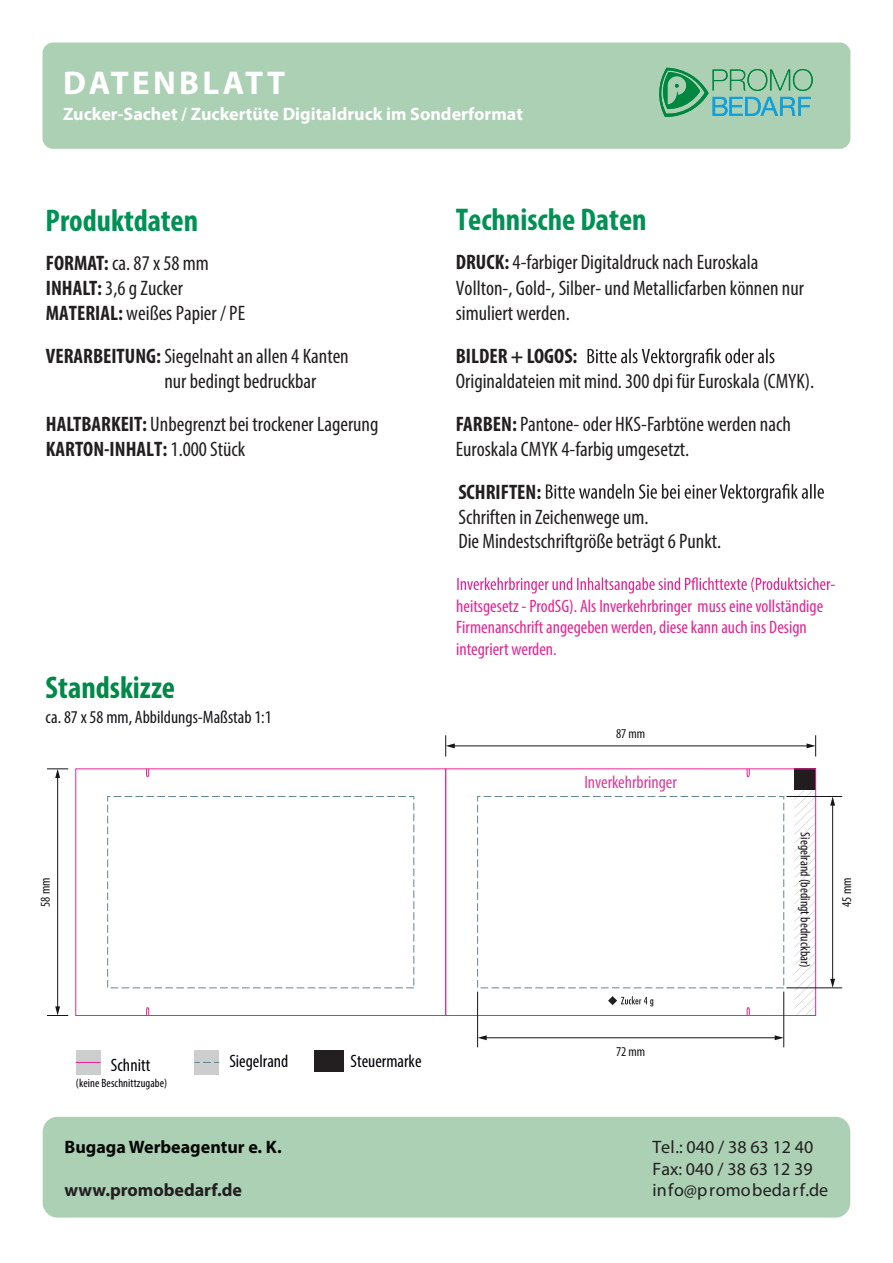
<style>
.page{position:relative;width:893px;height:1263px;background:#fff}
.page>*{position:absolute;margin:0;border:0;box-sizing:border-box;transform-origin:0 0}
.t1{font:700 33px "Myriad Pro";letter-spacing:.1em;color:#fff}
.t2{font:700 condensed 31.5px "Myriad Pro";color:#009154}
.t3{font:700 condensed 31.5px "Myriad Pro";color:#008948}
.t4{font:condensed 21px/25.2px "Myriad Pro";color:#231f20}
.t5{font:700 condensed 21px "Myriad Pro";color:#231f20}
.t6{font:condensed 18px/21.6px "Myriad Pro";color:#e72492}
.t7{font:700 18px "Myriad Pro";color:#fff}
.t8{font:18px/21.6px "Myriad Pro";color:#211f20}
.t9{font:condensed 18px "Myriad Pro";color:#161419}
.t10{font:condensed 18px "Myriad Pro";color:#000007}
.t11{font:700 18px "Myriad Pro";color:#050705}
.t12{font:18px "Myriad Pro";letter-spacing:.035em;color:#211f20}
.t13{font:700 18px "Myriad Pro";color:#211f20}
.t14{font:condensed 18px "Myriad Pro";color:#dd3d96}
.t15{font:condensed 13.5px "Myriad Pro";color:#161419}
.t16{font:condensed 12px "Myriad Pro";letter-spacing:.01em;color:#000007}
.s1{font-weight:700}
</style>
<div class="page">
<div style="left:43px;top:43px;width:807px;height:106px;background:#acd0b4;border-radius:11px"></div>
<svg style="left:659px;top:68px;width:154px;height:49px"></svg>
<svg style="left:587px;top:348px;width:187px;height:19px"></svg>
<svg style="left:546px;top:484px;width:278px;height:19px"></svg>
<div style="left:43px;top:1117px;width:807px;height:100px;background:#acd0b4;border-radius:15px"></div>
<svg style="left:457px;top:577px;width:373px;height:16px"></svg>
<svg style="left:608px;top:996px;width:45px;height:10px"></svg>
<svg style="left:794px;top:790px;width:20px;height:224px"></svg>
<div style="left:794px;top:769px;width:22px;height:21px;background:#211d1e"></div>
<div style="left:445px;top:768px;width:371px;height:248px;border:1px solid #e92693"></div>
<div style="left:477px;top:796px;width:307px;height:192px;border:1px dashed #648695"></div>
<div style="left:75px;top:768px;width:371px;height:248px;border:1px solid #e92693"></div>
<div style="left:107px;top:796px;width:307px;height:192px;border:1px dashed #648695"></div>
<svg style="left:146px;top:768px;width:3px;height:9px"></svg>
<svg style="left:746px;top:768px;width:4px;height:9px"></svg>
<svg style="left:746px;top:1007px;width:4px;height:9px"></svg>
<svg style="left:146px;top:1007px;width:3px;height:9px"></svg>
<hr style="left:453px;top:745px;width:355px;height:1px;background:#161419">
<svg style="left:445px;top:735px;width:10px;height:21px"></svg>
<svg style="left:807px;top:735px;width:9px;height:21px"></svg>
<hr style="left:786px;top:796px;width:56px;height:1px;background:#161419">
<hr style="left:832px;top:804px;width:1px;height:176px;background:#161419">
<svg style="left:830px;top:979px;width:5px;height:8px"></svg>
<svg style="left:830px;top:797px;width:5px;height:8px"></svg>
<hr style="left:786px;top:987px;width:56px;height:1px;background:#161419">
<hr style="left:57px;top:776px;width:1px;height:232px;background:#161419">
<svg style="left:47px;top:1006px;width:21px;height:10px"></svg>
<svg style="left:47px;top:768px;width:21px;height:10px"></svg>
<hr style="left:783px;top:992px;width:1px;height:55px;background:#161419">
<hr style="left:486px;top:1037px;width:290px;height:1px;background:#161419">
<svg style="left:478px;top:1035px;width:9px;height:5px"></svg>
<svg style="left:775px;top:1035px;width:9px;height:5px"></svg>
<hr style="left:477px;top:992px;width:1px;height:55px;background:#161419">
<div style="left:76px;top:1050px;width:24px;height:25px;background:#cccdcd"></div>
<svg style="left:76px;top:1062px;width:24px;height:1px"></svg>
<div style="left:314px;top:1050px;width:30px;height:21px;background:#231f20"></div>
<div style="left:194px;top:1050px;width:25px;height:25px;background:#cccdcd"></div>
<svg style="left:194px;top:1062px;width:25px;height:1px"></svg>
<h1 class="t1" style="left:63px;top:61px;width:224px">DATENBLATT</h1>
<p class="t7" style="left:63px;top:103px;width:461px">Zucker-Sachet / Zuckertüte Digitaldruck im Sonderformat</p>
<h2 class="t2" style="left:46px;top:201px;width:154px">Produktdaten</h2>
<p class="t4" style="left:46px;top:250px;width:201px"><span class="s1">FORMAT:</span> ca. 87 x 58 mm<br><span class="s1">INHALT:</span> 3,6 g Zucker<br><span class="s1">MATERIAL:</span> weißes Papier / PE</p>
<p class="t4" style="left:164px;top:343px;width:186px;text-indent:-118px"><span class="s1">VERARBEITUNG:</span> Siegelnaht an allen 4 Kanten nur bedingt bedruckbar</p>
<p class="t4" style="left:46px;top:411px;width:334px"><span class="s1">HALTBARKEIT:</span> Unbegrenzt bei trockener Lagerung<br><span class="s1">KARTON-INHALT:</span> 1.000 Stück</p>
<h2 class="t3" style="left:46px;top:668px;width:131px">Standskizze</h2>
<p class="t9" style="left:46px;top:706px;width:228px">ca. 87 x 58 mm, Abbildungs-Maßstab 1:1</p>
<h2 class="t2" style="left:456px;top:200px;width:192px">Technische Daten</h2>
<p class="t4" style="left:456px;top:249px;width:304px"><span class="s1">DRUCK:</span> 4-farbiger Digitaldruck nach Euroskala</p>
<p class="t4" style="left:456px;top:275px;width:350px">Vollton-, Gold-, Silber- und Metallicfarben können nur simuliert werden.</p>
<p class="t5" style="left:456px;top:343px;width:123px">BILDER + LOGOS:</p>
<p class="t4" style="left:456px;top:368px;width:360px">Originaldateien mit mind. 300 dpi für Euroskala (CMYK).</p>
<p class="t4" style="left:456px;top:411px;width:337px"><span class="s1">FARBEN:</span> Pantone- oder HKS-Farbtöne werden nach</p>
<p class="t4" style="left:456px;top:436px;width:235px">Euroskala CMYK 4-farbig umgesetzt.</p>
<p class="t5" style="left:458px;top:478px;width:84px">SCHRIFTEN:</p>
<p class="t4" style="left:458px;top:504px;width:264px;line-height:24.3px">Schriften in Zeichenwege um.<br>Die Mindestschriftgröße beträgt 6 Punkt.</p>
<p class="t6" style="left:456px;top:595px;width:369px">heitsgesetz - ProdSG). Als Inverkehrbringer muss eine vollständige<br>Firmenanschrift angegeben werden, diese kann auch ins Design integriert werden.</p>
<p class="t6" style="left:830px;top:573px;width:7px">-</p>
<p class="t15" style="left:616px;top:725px;width:31px">87 mm</p>
<p class="t14" style="left:584px;top:771px;width:94px">Inverkehrbringer</p>
<p class="t15" style="left:813px;top:832px;width:137px;rotate:90deg">Siegelrand (bedingt bedruckbar)</p>
<p class="t15" style="left:37px;top:907px;width:31px;rotate:-90deg">58 mm</p>
<p class="t15" style="left:839px;top:907px;width:31px;rotate:-90deg">45 mm</p>
<p class="t10" style="left:111px;top:1054px;width:41px">Schnitt</p>
<p class="t16" style="left:76px;top:1075px;width:93px">(keine Beschnittzugabe)</p>
<p class="t10" style="left:229px;top:1050px;width:60px">Siegelrand</p>
<p class="t10" style="left:351px;top:1050px;width:72px">Steuermarke</p>
<p class="t15" style="left:616px;top:1044px;width:31px">72 mm</p>
<p class="t11" style="left:65px;top:1135px;width:219px">Bugaga Werbeagentur e. K.</p>
<p class="t8" style="left:653px;top:1136px;width:162px">Tel.: 040 / 38 63 12 40<br>Fax: 040 / 38 63 12 39</p>
<p class="t13" style="left:65px;top:1178px;width:179px">www.promobedarf.de</p>
<p class="t12" style="left:653px;top:1179px;width:177px">info@promobedarf.de</p>
</div>
